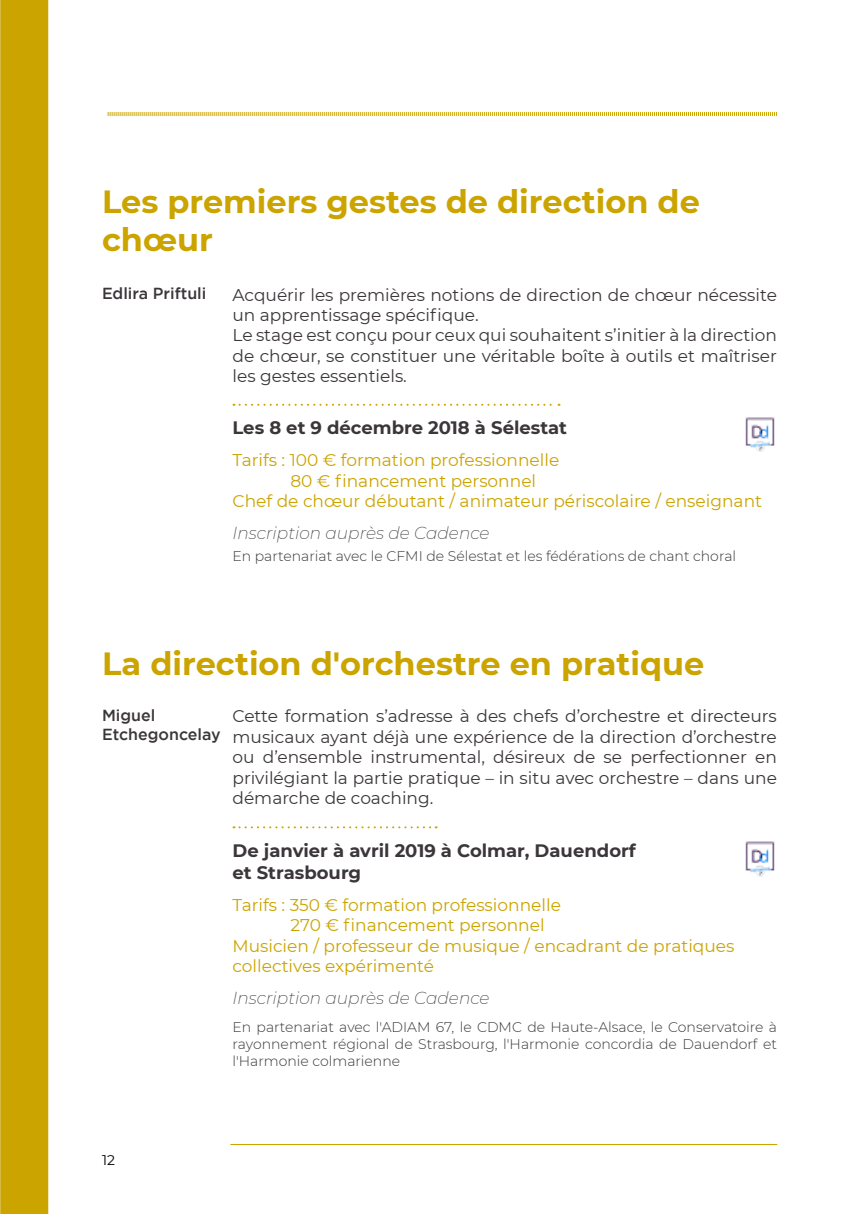
<style>
.page{position:relative;width:862px;height:1214px;background:#fff}
.page>*{position:absolute;margin:0;border:0;box-sizing:border-box;transform-origin:0 0}
.t1{font:700 32px/38.4px "Montserrat";color:#cba400}
.t2{font:700 18px/21.6px "Montserrat";color:#3b363a}
.t3{font:17px/20.4px "Montserrat";color:#3b363a;text-align:justify}
.t4{font:17px "Montserrat";color:#cba400}
.t5{font:italic 200 17px "Montserrat";color:#3b363a}
.t6{font:500 16px/19.2px "Gotham";color:#3b363a}
.t7{font:300 14px/16.8px "Montserrat";color:#3b363a;text-align:justify}
.t8{font:14px "Montserrat";color:#000}
</style>
<div class="page">
<div style="left:0;top:0;width:48px;height:1213px;background:#cba400"></div>
<svg style="left:107px;top:112px;width:670px;height:4px;background:#e4d180"></svg>
<svg style="left:231px;top:1144px;width:546px;height:1px"></svg>
<svg style="left:233px;top:826px;width:204px;height:2px"></svg>
<svg style="left:233px;top:404px;width:326px;height:2px"></svg>
<img style="left:745px;top:841px;width:30px;height:36px">
<img style="left:745px;top:417px;width:30px;height:35px">
<h1 class="t1" style="left:102px;top:180px;width:599px">Les premiers gestes de direction de chœur</h1>
<p class="t3" style="left:232px;top:284px;width:546px;text-align:left">Acquérir les premières notions de direction de chœur nécessite un apprentissage spécifique.<br>Le stage est conçu pour ceux qui souhaitent s’initier à la direction de chœur, se constituer une véritable boîte à outils et maîtriser les gestes essentiels.</p>
<p class="t2" style="left:232px;top:416px;width:336px">Les 8 et 9 décembre 2018 à Sélestat</p>
<p class="t4" style="left:232px;top:448px;width:328px">Tarifs : 100 € formation professionnelle</p>
<p class="t4" style="left:290px;top:469px;width:247px">80 € financement personnel</p>
<p class="t4" style="left:232px;top:489px;width:531px">Chef de chœur débutant / animateur périscolaire / enseignant</p>
<p class="t5" style="left:232px;top:521px;width:259px">Inscription auprès de Cadence</p>
<p class="t7" style="left:232px;top:547px;width:505px">En partenariat avec le CFMI de Sélestat et les fédérations de chant choral</p>
<p class="t6" style="left:102px;top:283px;width:106px">Edlira Priftuli</p>
<h1 class="t1" style="left:102px;top:643px;width:604px">La direction d'orchestre en pratique</h1>
<p class="t3" style="left:232px;top:705px;width:546px">Cette formation s’adresse à des chefs d’orchestre et directeurs musicaux ayant déjà une expérience de la direction d’orchestre ou d’ensemble instrumental, désireux de se perfectionner en privilégiant la partie pratique – in situ avec orchestre – dans une démarche de coaching.</p>
<p class="t2" style="left:232px;top:839px;width:405px">De janvier à avril 2019 à Colmar, Dauendorf et Strasbourg</p>
<p class="t4" style="left:232px;top:893px;width:330px">Tarifs : 350 € formation professionnelle</p>
<p class="t4" style="left:290px;top:913px;width:256px">270 € financement personnel</p>
<p class="t4" style="left:232px;top:933px;width:503px">Musicien / professeur de musique / encadrant de pratiques</p>
<p class="t4" style="left:232px;top:954px;width:203px">collectives expérimenté</p>
<p class="t5" style="left:232px;top:986px;width:259px">Inscription auprès de Cadence</p>
<p class="t7" style="left:232px;top:1018px;width:546px">En partenariat avec l'ADIAM 67, le CDMC de Haute-Alsace, le Conservatoire à rayonnement régional de Strasbourg, l'Harmonie concordia de Dauendorf et l'Harmonie colmarienne</p>
<p class="t6" style="left:102px;top:704px;width:120px">Miguel<br>Etchegoncelay</p>
<p class="t8" style="left:102px;top:1150px;width:15px">12</p>
</div>
